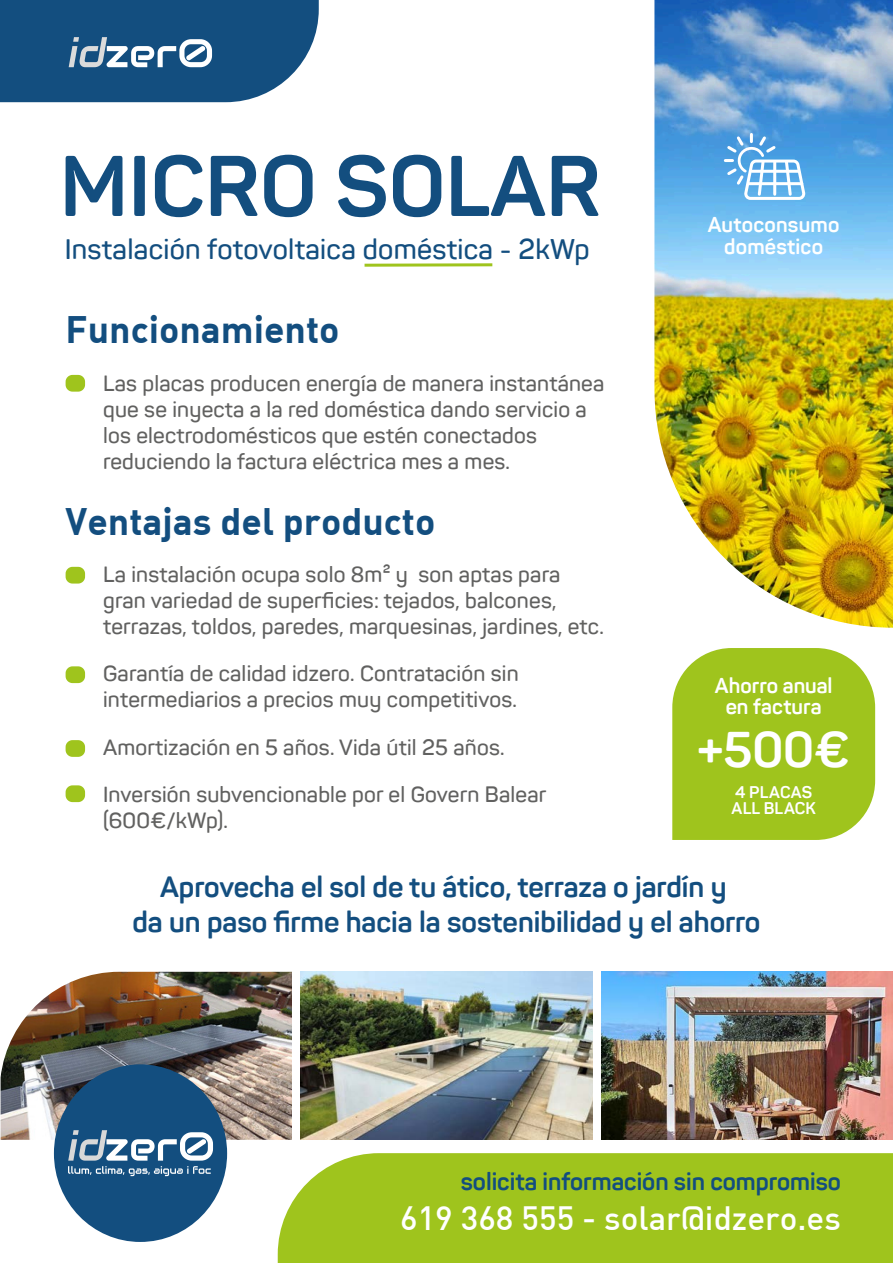
<style>
.page{position:relative;width:893px;height:1263px;background:#fff}
.page>*{position:absolute;margin:0;border:0;box-sizing:border-box;transform-origin:0 0}
.t1{font:700 84.6px "Panton";color:#134e7f}
.t2{font:700 48.9px "Panton";color:#fff}
.t3{font:700 37.5px "DIN Alternate";color:#134e7f}
.t4{font:500 33px "DIN";color:#fff}
.t5{font:700 28.65px/34.3px "Panton";color:#134e7f;text-align:center}
.t6{font:600 28.05px "Panton";letter-spacing:.01em;color:#134e7f}
.t7{font:700 24.15px "Panton";color:#134e7f}
.t8{font:600 21.75px/26.1px "Panton";letter-spacing:.01em;color:#616160}
.t9{font:700 21px/21px "Panton";letter-spacing:.01em;color:#fff;text-align:center}
.t10{font:700 16.5px/16.5px "Panton";letter-spacing:.01em;color:#fff}
</style>
<div class="page">
<div style="left:672px;top:648px;width:203px;height:192px;background:#9fc41d"></div>
<img style="left:300px;top:972px;width:293px;height:168px">
<img style="left:1px;top:972px;width:291px;height:168px">
<img style="left:654px;top:0;width:239px;height:628px">
<div style="left:278px;top:1153px;width:615px;height:110px;background:#9fc41d"></div>
<img style="left:601px;top:972px;width:291px;height:168px">
<svg style="left:66px;top:375px;width:19px;height:17px"></svg>
<svg style="left:66px;top:567px;width:19px;height:16px"></svg>
<svg style="left:66px;top:666px;width:19px;height:17px"></svg>
<svg style="left:66px;top:740px;width:19px;height:17px"></svg>
<svg style="left:66px;top:785px;width:19px;height:17px"></svg>
<svg style="left:725px;top:134px;width:83px;height:67px"></svg>
<svg style="left:0;top:0;width:319px;height:102px;background:#2c618c"></svg>
<svg style="left:365px;top:263px;width:127px;height:4px"></svg>
<div style="left:54px;top:1064px;width:173px;height:178px;background:#134e7f;border-radius:50%"></div>
<svg style="left:68px;top:1130px;width:145px;height:46px"></svg>
<h1 class="t1" style="left:60px;top:134px;width:543px">MICRO SOLAR</h1>
<p class="t6" style="left:65px;top:231px;width:526px">Instalación fotovoltaica doméstica - 2kWp</p>
<h3 class="t3" style="left:66px;top:305px;width:276px">Funcionamiento</h3>
<p class="t8" style="left:103px;top:370px;width:503px">Las placas producen energía de manera instantánea que se inyecta a la red doméstica dando servicio a los electrodomésticos que estén conectados reduciendo la factura eléctrica mes a mes.</p>
<h3 class="t3" style="left:66px;top:497px;width:371px">Ventajas del producto</h3>
<p class="t8" style="left:103px;top:561px;width:502px">La instalación ocupa solo 8m² y son aptas para gran variedad de superficies: tejados, balcones, terrazas, toldos, paredes, marquesinas, jardines, etc.</p>
<p class="t8" style="left:103px;top:660px;width:417px">Garantía de calidad idzero. Contratación sin intermediarios a precios muy competitivos.</p>
<p class="t8" style="left:103px;top:723px;width:445px;line-height:47.1px">Amortización en 5 años. Vida útil 25 años.<br>Inversión subvencionable por el Govern Balear</p>
<p class="t8" style="left:103px;top:807px;width:126px">(600€/kWp).</p>
<p class="t9" style="left:708px;top:213px;width:133px;line-height:22.5px">Autoconsumo doméstico</p>
<p class="t9" style="left:715px;top:675px;width:119px">Ahorro anual en factura</p>
<h2 class="t2" style="left:697px;top:720px;width:154px">+500€</h2>
<p class="t10" style="left:732px;top:784px;width:86px">4 PLACAS<br>ALL BLACK</p>
<h3 class="t5" style="left:132px;top:870px;width:630px">Aprovecha el sol de tu ático, terraza o jardín y<br>da un paso firme hacia la sostenibilidad y el ahorro</h3>
<p class="t7" style="left:461px;top:1167px;width:382px">solicita información sin compromiso</p>
<h3 class="t4" style="left:400px;top:1197px;width:442px">619 368 555 - solar@idzero.es</h3>
</div>
